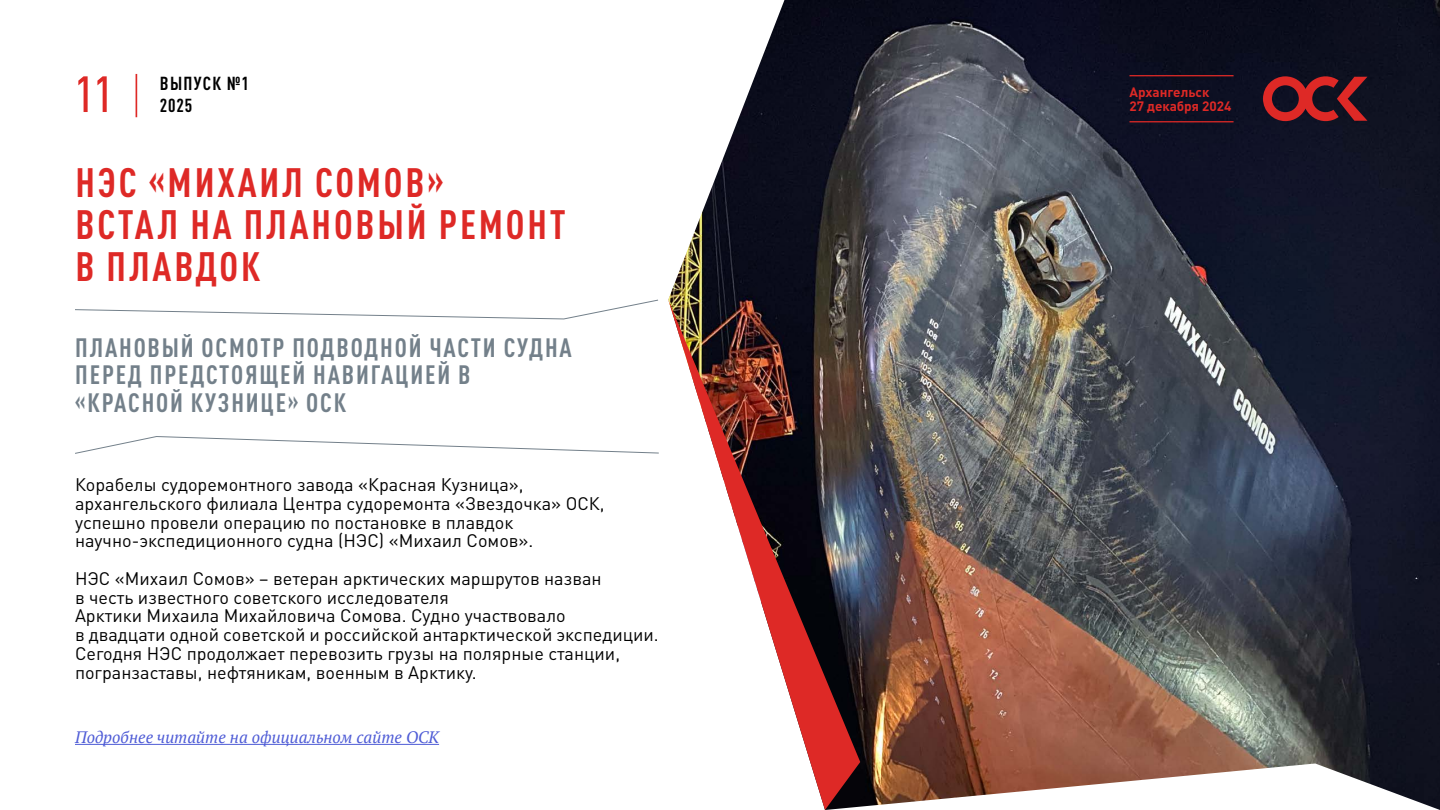
<style>
.page{position:relative;width:1440px;height:810px;background:#fff}
.page>*{position:absolute;margin:0;border:0;box-sizing:border-box;transform-origin:0 0}
.t1{font:500 condensed 50.1px "DIN Pro";color:#de2926}
.t2{font:700 condensed 40.5px/42px "DIN Pro";letter-spacing:.07em;color:#de2926}
.t3{font:700 condensed 26.25px/27.8px "DIN Pro";letter-spacing:.07em;color:#73808a}
.t4{font:700 condensed 18.6px "DIN Pro";letter-spacing:.065em;color:#000}
.t5{font:18px/18.8px "DIN Pro";color:#000}
.t6{font:italic 16.5px "PT Serif";color:#4f5cd6}
.t7{font:700 13.5px/13.5px "DIN Pro";color:#de2926}
</style>
<div class="page">
<img style="left:668px;top:0;width:772px;height:810px">
<svg style="left:75px;top:436px;width:584px;height:18px"></svg>
<svg style="left:75px;top:299px;width:583px;height:21px"></svg>
<hr style="left:1130px;top:121px;width:104px;height:1px;background:#de2926">
<hr style="left:1130px;top:75px;width:104px;height:1px;background:#de2926">
<svg style="left:668px;top:300px;width:192px;height:510px"></svg>
<hr style="left:75px;top:744px;width:364px;height:1px;background:#4f5cd6">
<svg style="left:1263px;top:76px;width:104px;height:45px;background:#6e1c23"></svg>
<hr style="left:136px;top:74px;width:1px;height:43px;background:#de2926">
<h1 class="t1" style="left:75px;top:57px;width:40px">11</h1>
<p class="t4" style="left:160px;top:69px;width:91px">ВЫПУСК №1</p>
<p class="t4" style="left:160px;top:91px;width:34px">2025</p>
<h2 class="t2" style="left:75px;top:158px;width:492px">НЭС «МИХАИЛ СОМОВ»<br>ВСТАЛ НА ПЛАНОВЫЙ РЕМОНТ<br>В ПЛАВДОК</h2>
<h3 class="t3" style="left:75px;top:331px;width:498px">ПЛАНОВЫЙ ОСМОТР ПОДВОДНОЙ ЧАСТИ СУДНА<br>ПЕРЕД ПРЕДСТОЯЩЕЙ НАВИГАЦИЕЙ В «КРАСНОЙ КУЗНИЦЕ» ОСК</h3>
<p class="t5" style="left:75px;top:474px;width:531px">Корабелы судоремонтного завода «Красная Кузница», архангельского филиала Центра судоремонта «Звездочка» ОСК, успешно провели операцию по постановке в плавдок научно-экспедиционного судна (НЭС) «Михаил Сомов».</p>
<p class="t5" style="left:75px;top:568px;width:585px">НЭС «Михаил Сомов» – ветеран арктических маршрутов назван<br>в честь известного советского исследователя<br>Арктики Михаила Михайловича Сомова. Судно участвовало<br>в двадцати одной советской и российской антарктической экспедиции.<br>Сегодня НЭС продолжает перевозить грузы на полярные станции, погранзаставы, нефтяникам, военным в Арктику.</p>
<p class="t6" style="left:75px;top:727px;width:366px">Подробнее читайте на официальном сайте ОСК</p>
<p class="t7" style="left:1130px;top:85px;width:104px">Архангельск<br>27 декабря 2024</p>
</div>
